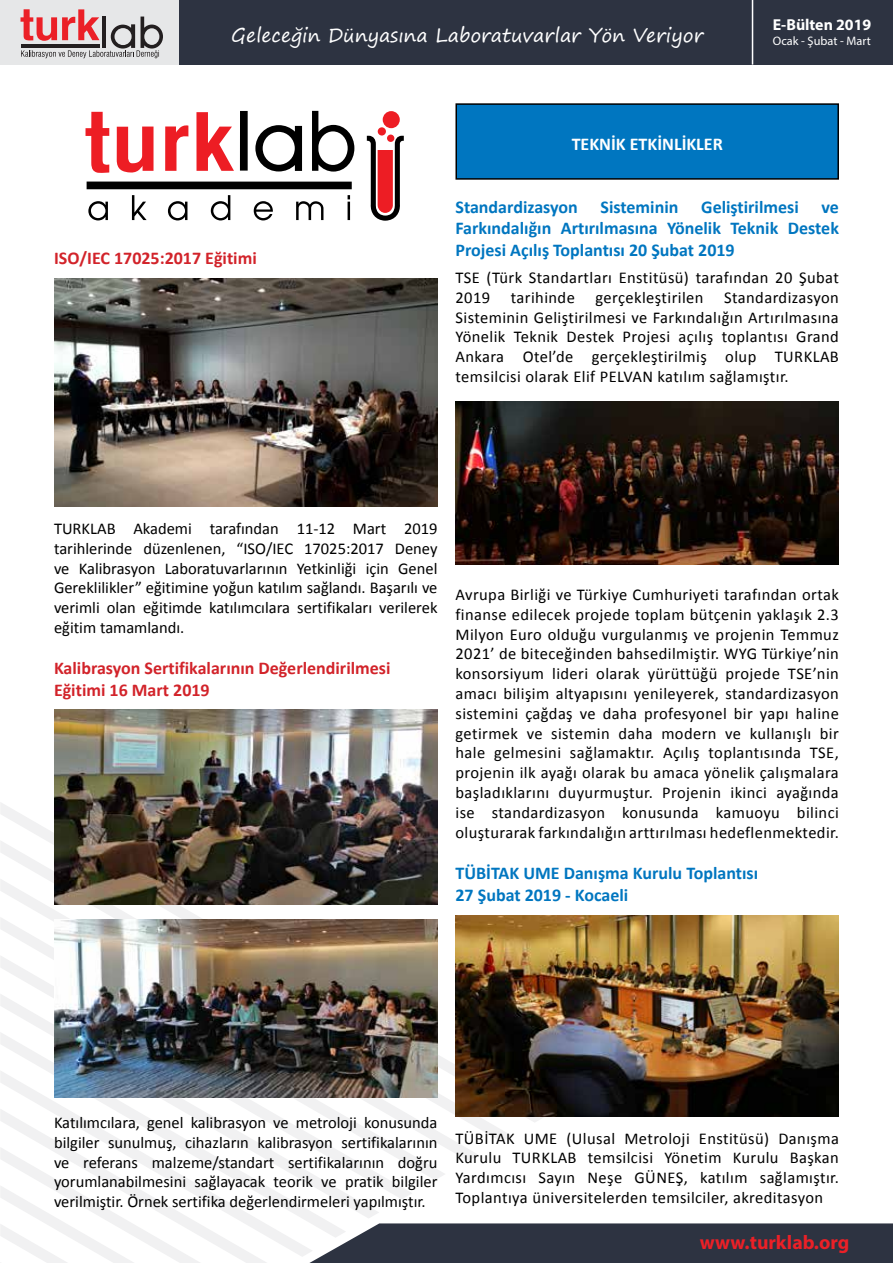
<style>
.page{position:relative;width:893px;height:1263px;background:#fff}
.page>*{position:absolute;margin:0;border:0;box-sizing:border-box;transform-origin:0 0}
.t1{font:700 19.8px "Myriad Pro";color:#eb2027}
.t2{font:19.2px "Segoe Print";color:#fff}
.t3{font:700 18px/21.6px "Calibri";color:#0076c0;text-align:justify}
.t4{font:700 18px/21.6px "Calibri";color:#d2232a}
.t5{font:700 18px "Calibri";color:#fff}
.t6{font:16.5px/19.8px "Calibri";letter-spacing:.025em;color:#000;text-align:justify}
.t7{font:700 15.9px "Myriad Pro";color:#fff}
.t8{font:12.3px "Myriad Pro";color:#fff}
</style>
<div class="page">
<div style="left:0;top:0;width:184px;height:65px;background:#e6e7e8"></div>
<div style="left:309px;top:1223px;width:584px;height:40px;background:#2d3341"></div>
<div style="left:179px;top:0;width:714px;height:65px;background:#2d3341"></div>
<svg style="left:21px;top:9px;width:142px;height:49px"></svg>
<svg style="left:38px;top:1257px;width:228px;height:6px"></svg>
<svg style="left:5px;top:1238px;width:308px;height:19px"></svg>
<svg style="left:0;top:1218px;width:346px;height:20px"></svg>
<svg style="left:4px;top:1199px;width:375px;height:19px"></svg>
<svg style="left:0;top:1180px;width:412px;height:19px"></svg>
<svg style="left:5px;top:1161px;width:440px;height:19px"></svg>
<svg style="left:0;top:1142px;width:478px;height:19px"></svg>
<svg style="left:5px;top:1123px;width:506px;height:19px"></svg>
<svg style="left:0;top:802px;width:545px;height:321px"></svg>
<hr style="left:752px;top:0;width:1px;height:65px;background:#fff">
<div style="left:456px;top:104px;width:382px;height:75px;background:#0076c0"></div>
<div style="left:455px;top:103px;width:384px;height:77px;border:2px solid #000"></div>
<svg style="left:367px;top:136px;width:37px;height:85px"></svg>
<div style="left:383px;top:111px;width:17px;height:17px;background:#ed1d24;border-radius:50%"></div>
<div style="left:378px;top:127px;width:8px;height:9px;background:#ed1d24;border-radius:50%"></div>
<div style="left:387px;top:135px;width:7px;height:7px;background:#ed1d24;border-radius:50%"></div>
<svg style="left:86px;top:112px;width:23px;height:61px"></svg>
<svg style="left:117px;top:127px;width:37px;height:46px"></svg>
<svg style="left:165px;top:125px;width:23px;height:46px"></svg>
<svg style="left:196px;top:112px;width:38px;height:59px"></svg>
<div style="left:240px;top:111px;width:8px;height:60px;background:#000"></div>
<svg style="left:255px;top:125px;width:47px;height:46px"></svg>
<svg style="left:312px;top:111px;width:42px;height:61px"></svg>
<svg style="left:88px;top:201px;width:20px;height:19px"></svg>
<svg style="left:132px;top:195px;width:15px;height:25px"></svg>
<svg style="left:168px;top:201px;width:19px;height:19px"></svg>
<svg style="left:211px;top:195px;width:19px;height:25px"></svg>
<svg style="left:254px;top:201px;width:19px;height:19px"></svg>
<svg style="left:296px;top:201px;width:27px;height:19px"></svg>
<svg style="left:348px;top:195px;width:2px;height:25px"></svg>
<div style="left:87px;top:182px;width:265px;height:7px;background:#000"></div>
<img style="left:54px;top:278px;width:383px;height:229px">
<img style="left:54px;top:709px;width:383px;height:195px">
<img style="left:54px;top:919px;width:383px;height:179px">
<img style="left:455px;top:402px;width:384px;height:163px">
<img style="left:455px;top:915px;width:384px;height:201px">
<p class="t2" style="left:231px;top:18px;width:474px">Geleceğin Dünyasına Laboratuvarlar Yön Veriyor</p>
<p class="t5" style="left:572px;top:132px;width:153px">TEKNİK ETKİNLİKLER</p>
<p class="t7" style="left:773px;top:14px;width:100px">E-Bülten 2019</p>
<p class="t8" style="left:773px;top:33px;width:99px">Ocak - Şubat - Mart</p>
<p class="t4" style="left:54px;top:247px;width:204px">ISO/IEC 17025:2017 Eğitimi</p>
<p class="t3" style="left:455px;top:196px;width:124px">Standardizasyon</p>
<p class="t3" style="left:601px;top:196px;width:79px">Sisteminin</p>
<p class="t3" style="left:701px;top:196px;width:99px">Geliştirilmesi</p>
<p class="t3" style="left:455px;top:196px;width:385px;text-indent:366px">ve Farkındalığın Artırılmasına Yönelik Teknik Destek Projesi Açılış Toplantısı 20 Şubat 2019</p>
<p class="t6" style="left:455px;top:268px;width:385px">TSE (Türk Standartları Enstitüsü) tarafından 20 Şubat<br>2019</p>
<p class="t6" style="left:511px;top:288px;width:66px">tarihinde</p>
<p class="t6" style="left:596px;top:288px;width:109px">gerçekleştirilen</p>
<p class="t6" style="left:455px;top:288px;width:385px;text-indent:269px">Standardizasyon Sisteminin Geliştirilmesi ve Farkındalığın Artırılmasına Yönelik Teknik Destek Projesi açılış toplantısı Grand Ankara Otel’de gerçekleştirilmiş olup TURKLAB temsilcisi olarak Elif PELVAN katılım sağlamıştır.</p>
<p class="t6" style="left:54px;top:519px;width:385px">TURKLAB Akademi tarafından 11-12 Mart 2019 tarihlerinde düzenlenen, “ISO/IEC 17025:2017 Deney ve Kalibrasyon Laboratuvarlarının Yetkinliği için Genel Gereklilikler” eğitimine yoğun katılım sağlandı. Başarılı ve verimli olan eğitimde katılımcılara sertifikaları verilerek eğitim tamamlandı.</p>
<p class="t4" style="left:54px;top:657px;width:338px">Kalibrasyon Sertifikalarının Değerlendirilmesi<br>Eğitimi 16 Mart 2019</p>
<p class="t6" style="left:455px;top:585px;width:385px">Avrupa Birliği ve Türkiye Cumhuriyeti tarafından ortak finanse edilecek projede toplam bütçenin yaklaşık 2.3<br>Milyon Euro olduğu vurgulanmış ve projenin Temmuz 2021’ de biteceğinden bahsedilmiştir. WYG Türkiye’nin konsorsiyum lideri olarak yürüttüğü projede TSE’nin amacı bilişim altyapısını yenileyerek, standardizasyon sistemini çağdaş ve daha profesyonel bir yapı haline getirmek ve sistemin daha modern ve kullanışlı bir hale gelmesini sağlamaktır. Açılış toplantısında TSE, projenin ilk ayağı olarak bu amaca yönelik çalışmalara başladıklarını duyurmuştur. Projenin ikinci ayağında ise standardizasyon konusunda kamuoyu bilinci oluşturarak farkındalığın arttırılması hedeflenmektedir.</p>
<p class="t3" style="left:455px;top:862px;width:304px">TÜBİTAK UME Danışma Kurulu Toplantısı<br>27 Şubat 2019 - Kocaeli</p>
<p class="t6" style="left:54px;top:1113px;width:385px">Katılımcılara, genel kalibrasyon ve metroloji konusunda bilgiler sunulmuş, cihazların kalibrasyon sertifikalarının ve referans malzeme/standart sertifikalarının doğru yorumlanabilmesini sağlayacak teorik ve pratik bilgiler verilmiştir. Örnek sertifika değerlendirmeleri yapılmıştır.</p>
<p class="t6" style="left:455px;top:1128px;width:385px">TÜBİTAK UME (Ulusal Metroloji Enstitüsü) Danışma Kurulu TURKLAB temsilcisi Yönetim Kurulu Başkan Yardımcısı Sayın Neşe GÜNEŞ, katılım sağlamıştır.<br>Toplantıya üniversitelerden temsilciler, akreditasyon</p>
<p class="t1" style="left:700px;top:1229px;width:151px">www.turklab.org</p>
</div>
